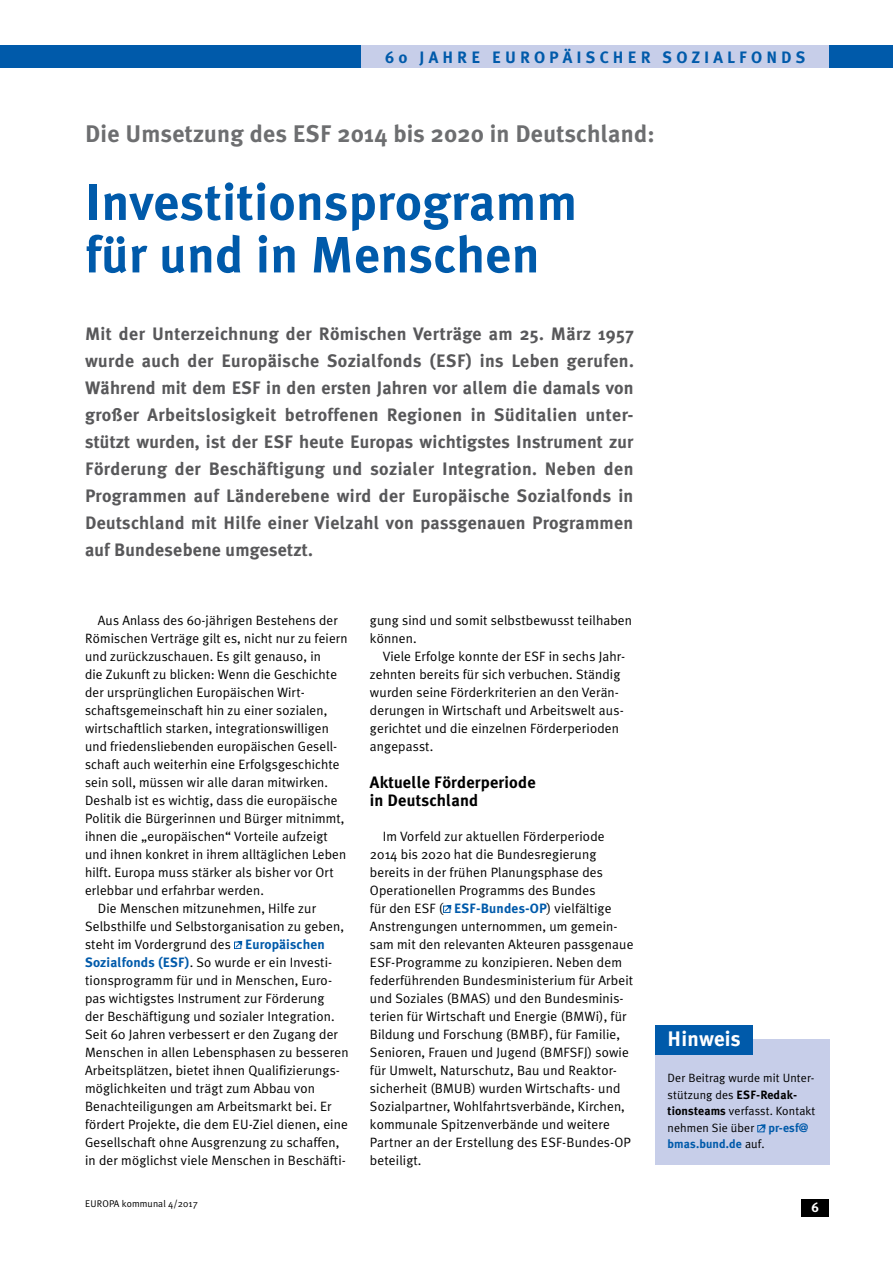
<style>
.page{position:relative;width:893px;height:1263px;background:#fff}
.page>*{position:absolute;margin:0;border:0;box-sizing:border-box;transform-origin:0 0}
.t1{font:700 51px/52.5px "Meta Plus";letter-spacing:.01em;color:#005aaa}
.t2{font:700 24px "Meta Plus";letter-spacing:.01em;color:#6d6e70}
.t3{font:700 21px "Meta Plus";letter-spacing:.01em;color:#fff}
.t4{font:700 18px/27px "Meta Plus";letter-spacing:.01em;color:#58585a;text-align:justify}
.t5{font:700 16.5px/18px "Meta Plus";letter-spacing:.01em;color:#000}
.t6{font:700 16.5px "Meta Plus";letter-spacing:.25em;color:#005aaa}
.t7{font:13.5px/18px "Meta Plus Normal";letter-spacing:.01em;color:#000}
.t8{font:700 13.5px "Meta Plus";color:#fff}
.t9{font:12px/16.5px "Meta Plus Normal";letter-spacing:.01em;color:#000}
.t10{font:700 12px "Meta Plus";letter-spacing:.01em;color:#005aaa}
.t11{font:9.75px "Meta Plus Normal";letter-spacing:.01em;color:#000}
.s1{font-family:"Meta Plus";font-weight:700;color:#005aaa}
.s2{font-family:"Meta Plus";font-weight:700}
.s3{font-family:"Meta Plus Normal";font-weight:400;color:#000}
</style>
<div class="page">
<div style="left:0;top:46px;width:893px;height:22px;background:#005aaa"></div>
<div style="left:361px;top:46px;width:468px;height:22px;background:#c7cee9"></div>
<div style="left:234px;top:942px;width:7px;height:7px;border:1px solid #005aaa"></div>
<svg style="left:235px;top:941px;width:8px;height:7px"></svg>
<div style="left:443px;top:906px;width:7px;height:7px;border:1px solid #005aaa"></div>
<svg style="left:444px;top:905px;width:8px;height:7px"></svg>
<div style="left:655px;top:1040px;width:174px;height:125px;background:#c7cee9"></div>
<div style="left:757px;top:1125px;width:7px;height:7px;border:1px solid #005aaa"></div>
<svg style="left:758px;top:1124px;width:8px;height:7px"></svg>
<div style="left:655px;top:1025px;width:98px;height:29px;background:#005aaa"></div>
<div style="left:801px;top:1199px;width:28px;height:17px;background:#000"></div>
<p class="t6" style="left:385px;top:48px;width:422px">60 JAHRE EUROPÄISCHER SOZIALFONDS</p>
<h2 class="t2" style="left:85px;top:120px;width:571px">Die Umsetzung des ESF 2014 bis 2020 in Deutschland:</h2>
<h1 class="t1" style="left:85px;top:176px;width:494px">Investitionsprogramm für und in Menschen</h1>
<p class="t4" style="left:85px;top:320px;width:550px">Mit der Unterzeichnung der Römischen Verträge am 25. März 1957 wurde auch der Europäische Sozialfonds (ESF) ins Leben gerufen.<br>Während mit dem ESF in den ersten Jahren vor allem die damals von großer Arbeitslosigkeit betroffenen Regionen in Süditalien unter&shy;stützt wurden, ist der ESF heute Europas wichtigstes Instrument zur Förderung der Beschäftigung und sozialer Integration. Neben den Programmen auf Länderebene wird der Europäische Sozialfonds in Deutschland mit Hilfe einer Vielzahl von passgenauen Programmen auf Bundesebene umgesetzt.</p>
<p class="t7" style="left:98px;top:611px;width:242px">Aus Anlass des 60-jährigen Bestehens der</p>
<p class="t7" style="left:85px;top:629px;width:264px">Römischen Verträge gilt es, nicht nur zu feiern</p>
<p class="t7" style="left:85px;top:647px;width:237px">und zurückzuschauen. Es gilt genauso, in</p>
<p class="t7" style="left:85px;top:665px;width:254px">die Zukunft zu blicken: Wenn die Geschichte</p>
<p class="t7" style="left:85px;top:683px;width:221px">der ursprünglichen Europäischen Wirt-</p>
<p class="t7" style="left:85px;top:701px;width:244px">schaftsgemeinschaft hin zu einer sozialen,</p>
<p class="t7" style="left:85px;top:719px;width:245px">wirtschaftlich starken, integrationswilligen</p>
<p class="t7" style="left:85px;top:737px;width:254px">und friedensliebenden europäischen Gesell-</p>
<p class="t7" style="left:85px;top:755px;width:256px">schaft auch weiterhin eine Erfolgsgeschichte</p>
<p class="t7" style="left:85px;top:773px;width:244px">sein soll, müssen wir alle daran mitwirken.</p>
<p class="t7" style="left:85px;top:791px;width:254px">Deshalb ist es wichtig, dass die europäische</p>
<p class="t7" style="left:85px;top:809px;width:261px">Politik die Bürgerinnen und Bürger mitnimmt,</p>
<p class="t7" style="left:85px;top:827px;width:244px">ihnen die „europäischen“ Vorteile aufzeigt</p>
<p class="t7" style="left:85px;top:845px;width:263px">und ihnen konkret in ihrem alltäglichen Leben</p>
<p class="t7" style="left:85px;top:863px;width:250px">hilft. Europa muss stärker als bisher vor Ort</p>
<p class="t7" style="left:85px;top:881px;width:180px">erlebbar und erfahrbar werden.</p>
<p class="t7" style="left:98px;top:899px;width:220px">Die Menschen mitzunehmen, Hilfe zur</p>
<p class="t7" style="left:85px;top:917px;width:260px">Selbsthilfe und Selbstorganisation zu geben,</p>
<p class="t7" style="left:85px;top:935px;width:241px">steht im Vordergrund des <span class="s1">Europäischen</span></p>
<p class="t7" style="left:85px;top:953px;width:247px"><span class="s1">Sozialfonds (ESF)</span>. So wurde er ein Investi-</p>
<p class="t7" style="left:85px;top:971px;width:249px">tionsprogramm für und in Menschen, Euro-</p>
<p class="t7" style="left:85px;top:989px;width:241px">pas wichtigstes Instrument zur Förderung</p>
<p class="t7" style="left:85px;top:1007px;width:251px">der Beschäftigung und sozialer Integration.</p>
<p class="t7" style="left:85px;top:1025px;width:255px">Seit 60 Jahren verbessert er den Zugang der</p>
<p class="t7" style="left:85px;top:1043px;width:265px">Menschen in allen Lebensphasen zu besseren</p>
<p class="t7" style="left:85px;top:1061px;width:256px">Arbeitsplätzen, bietet ihnen Qualifizierungs-</p>
<p class="t7" style="left:85px;top:1079px;width:232px">möglichkeiten und trägt zum Abbau von</p>
<p class="t7" style="left:85px;top:1097px;width:248px">Benachteiligungen am Arbeitsmarkt bei. Er</p>
<p class="t7" style="left:85px;top:1115px;width:264px">fördert Projekte, die dem EU-Ziel dienen, eine</p>
<p class="t7" style="left:85px;top:1133px;width:256px">Gesellschaft ohne Ausgrenzung zu schaffen,</p>
<p class="t7" style="left:85px;top:1151px;width:262px">in der möglichst viele Menschen in Beschäfti-</p>
<p class="t11" style="left:85px;top:1198px;width:114px">EUROPA kommunal 4/2017</p>
<p class="t7" style="left:370px;top:611px;width:264px">gung sind und somit selbstbewusst teilhaben können.</p>
<p class="t7" style="left:370px;top:647px;width:257px;text-indent:13px">Viele Erfolge konnte der ESF in sechs Jahr&shy;zehnten bereits für sich verbuchen. Ständig wurden seine Förderkriterien an den Verän&shy;derungen in Wirtschaft und Arbeitswelt aus&shy;gerichtet und die einzelnen Förderperioden angepasst.</p>
<p class="t5" style="left:370px;top:773px;width:167px">Aktuelle Förderperiode in Deutschland</p>
<p class="t7" style="left:370px;top:827px;width:265px;text-indent:13px">Im Vorfeld zur aktuellen Förderperiode 2014 bis 2020 hat die Bundesregierung bereits in der frühen Planungsphase des Operationellen Programms des Bundes<br>für den ESF ( <span class="s1">ESF-Bundes-OP</span>) vielfältige Anstrengungen unternommen, um gemein&shy;sam mit den relevanten Akteuren passgenaue ESF-Programme zu konzipieren. Neben dem federführenden Bundesministerium für Arbeit und Soziales (BMAS) und den Bundesminis&shy;terien für Wirtschaft und Energie (BMWi), für Bildung und Forschung (BMBF), für Familie, Senioren, Frauen und Jugend (BMFSFJ) sowie für Umwelt, Naturschutz, Bau und Reaktor&shy;sicherheit (BMUB) wurden Wirtschafts- und Sozialpartner, Wohlfahrtsverbände, Kirchen, kommunale Spitzenverbände und weitere Partner an der Erstellung des ESF-Bundes-OP beteiligt.</p>
<h3 class="t3" style="left:668px;top:1027px;width:75px">Hinweis</h3>
<p class="t9" style="left:668px;top:1070px;width:149px">Der Beitrag wurde mit Unter&shy;stützung des <span class="s2">ESF-Redak&shy;tionsteams</span> verfasst. Kontakt nehmen Sie über <span class="s1">pr-esf@</span></p>
<p class="t10" style="left:668px;top:1137px;width:98px">bmas.bund.de <span class="s3">auf.</span></p>
<p class="t8" style="left:812px;top:1199px;width:9px">6</p>
</div>
